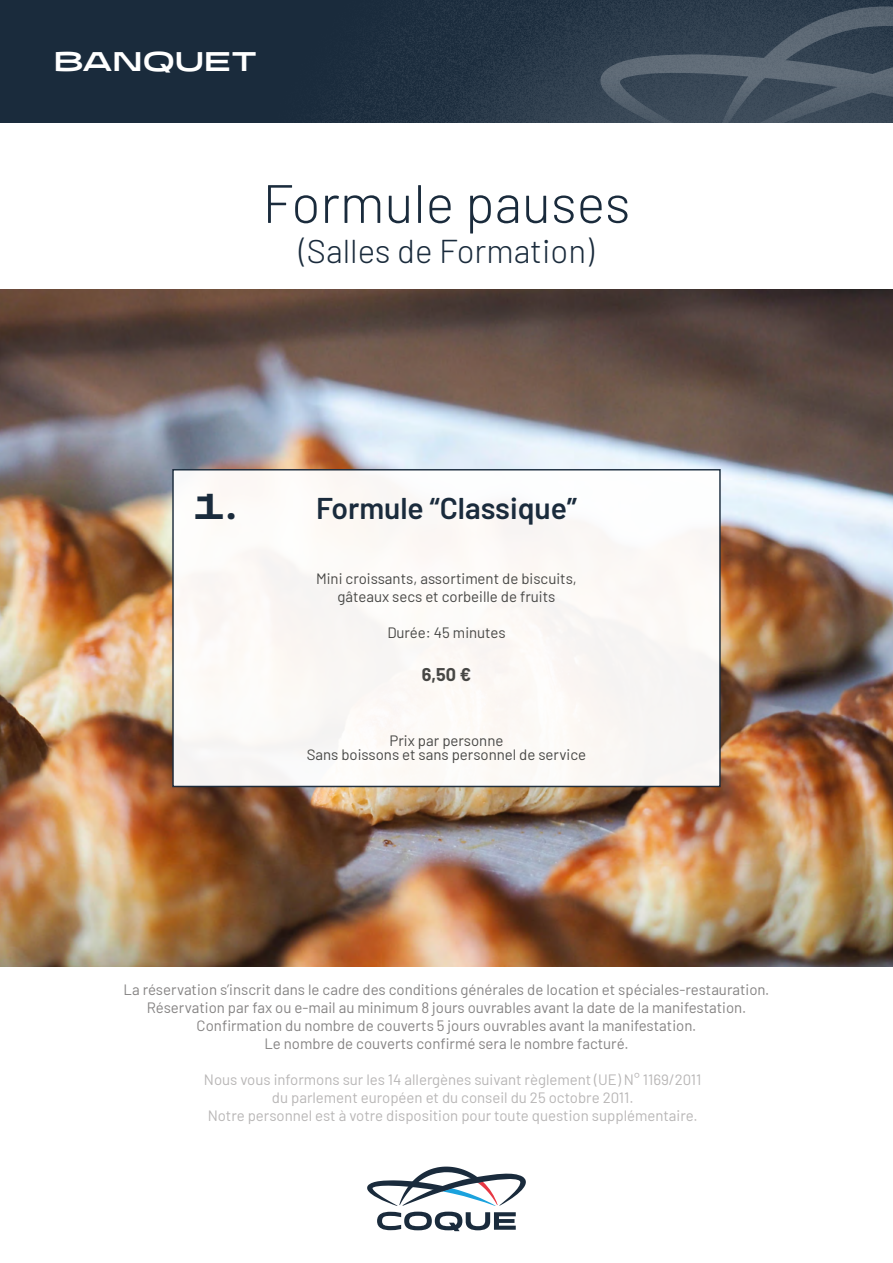
<style>
.page{position:relative;width:893px;height:1263px;background:#fff}
.page>*{position:absolute;margin:0;border:0;box-sizing:border-box;transform-origin:0 0}
.t1{font:300 54px "Barlow";color:#1a2b3c}
.t2{font:300 33px "Barlow";color:#1a2b3c}
.t3{font:600 30px "Barlow";color:#1a2b3c}
.t4{font:500 27px "Taruno Wide";color:#fff}
.t5{font:700 18px "Barlow";color:#474745}
.t6{font:15px/18px "Barlow";color:#858383;text-align:center}
.t7{font:15px/18px "Barlow";color:#b8b6b6;text-align:center}
.t8{font:15px/18px "Barlow";color:#474745;text-align:center}
.s1{font-family:"Taruno Wide";font-weight:500;font-size:36px}
</style>
<div class="page">
<div style="left:0;top:0;width:893px;height:122px;background:#1a2b3c"></div>
<div style="left:208px;top:0;width:685px;height:874px;background:#fff;opacity:.3"></div>
<svg style="left:368px;top:0;width:525px;height:290px"></svg>
<svg style="left:367px;top:1166px;width:159px;height:65px"></svg>
<img style="left:0;top:290px;width:893px;height:676px">
<div style="left:172px;top:469px;width:549px;height:318px;background:#fcf9f6;border:2px solid #1a2b3c"></div>
<h3 class="t4" style="left:54px;top:46px;width:205px">BANQUET</h3>
<h1 class="t1" style="left:263px;top:165px;width:369px">Formule pauses</h1>
<h2 class="t2" style="left:299px;top:227px;width:296px">(Salles de Formation)</h2>
<h3 class="t3" style="left:193px;top:486px;width:385px"><span class="s1">1.</span> Formule “Classique”</h3>
<p class="t8" style="left:316px;top:568px;width:262px">Mini croissants, assortiment de biscuits, gâteaux secs et corbeille de fruits</p>
<p class="t8" style="left:387px;top:622px;width:120px">Durée: 45 minutes</p>
<p class="t5" style="left:422px;top:661px;width:51px">6,50 €</p>
<p class="t8" style="left:390px;top:730px;width:115px">Prix par personne</p>
<p class="t8" style="left:307px;top:745px;width:281px">Sans boissons et sans personnel de service</p>
<p class="t6" style="left:124px;top:979px;width:647px">La réservation s’inscrit dans le cadre des conditions générales de location et spéciales-restauration.<br>Réservation par fax ou e-mail au minimum 8 jours ouvrables avant la date de la manifestation.<br>Confirmation du nombre de couverts 5 jours ouvrables avant la manifestation.<br>Le nombre de couverts confirmé sera le nombre facturé.</p>
<p class="t7" style="left:204px;top:1070px;width:499px">Nous vous informons sur les 14 allergènes suivant règlement (UE) N° 1169/2011 du parlement européen et du conseil du 25 octobre 2011.<br>Notre personnel est à votre disposition pour toute question supplémentaire.</p>
</div>
